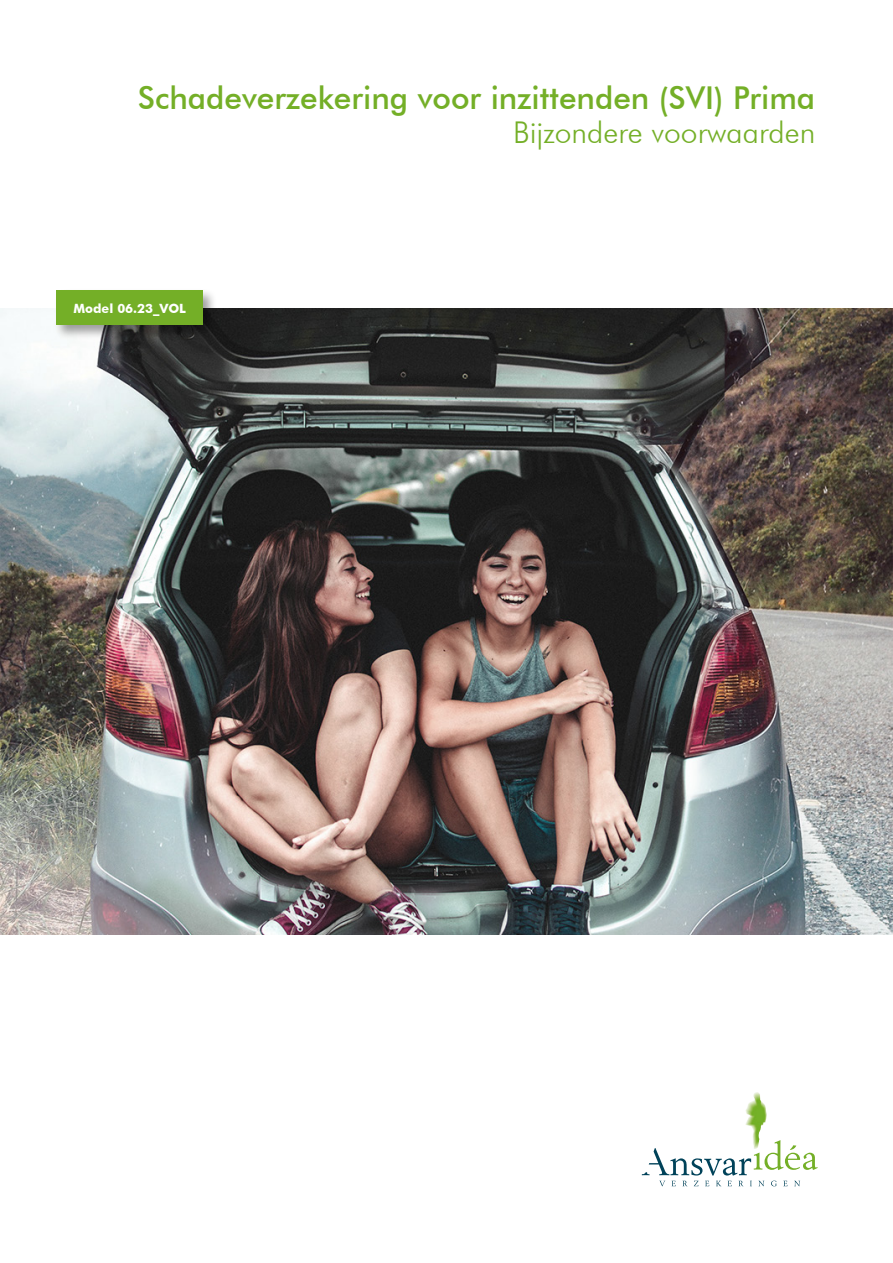
<style>
.page{position:relative;width:893px;height:1263px;background:#fff}
.page>*{position:absolute;margin:0;border:0;box-sizing:border-box;transform-origin:0 0}
.t1{font:500 31.5px "Futura BT";color:#74af27}
.t2{font:300 30px "Futura BT";color:#74af27}
.t3{font:700 12.75px "Futura BT";color:#fff}
</style>
<div class="page">
<img style="left:0;top:308px;width:893px;height:627px">
<svg style="left:642px;top:1100px;width:175px;height:86px"></svg>
<img style="left:745px;top:1092px;width:13px;height:57px">
<div style="left:54px;top:288px;width:164px;height:52px;background:#000;opacity:.38"></div>
<div style="left:57px;top:291px;width:146px;height:34px;background:#74af27"></div>
<p class="t1" style="left:138px;top:78px;width:679px">Schadeverzekering voor inzittenden (SVI) Prima</p>
<p class="t2" style="left:513px;top:114px;width:304px">Bijzondere voorwaarden</p>
<p class="t3" style="left:73px;top:300px;width:114px">Model 06.23_VOL</p>
</div>
